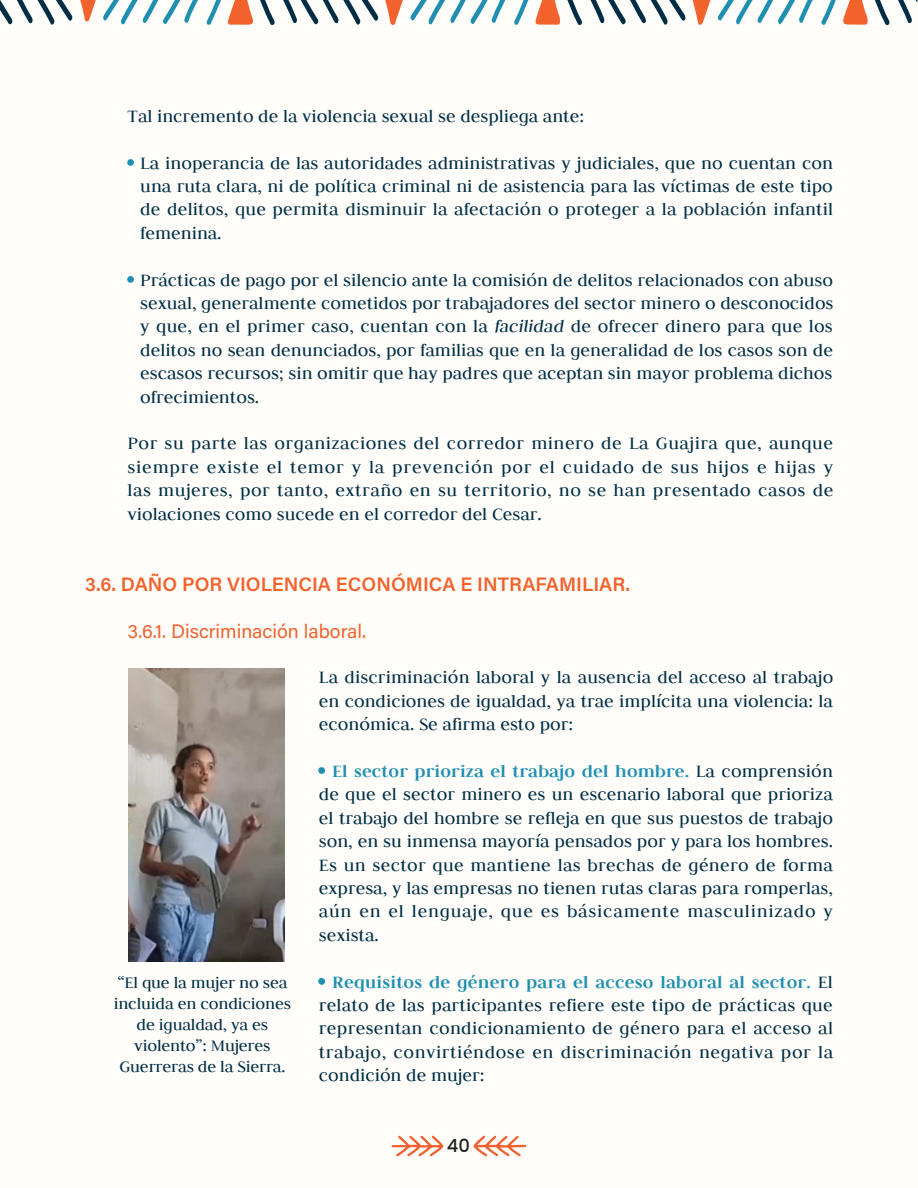
<style>
.page{position:relative;width:918px;height:1188px;background:#fefdf9}
.page>*{position:absolute;margin:0;border:0;box-sizing:border-box;transform-origin:0 0}
.t1{font:19.5px/23.4px "Judson";color:#002d44;text-align:justify}
.Subtitulos{font:19.5px "Acumin Variable Concept";color:#f2622d}
.sub-sub_titulos{font:19.5px "Acumin Pro";color:#f2622d}
.t2{font:18px/21px "Judson";letter-spacing:-.01em;color:#002d44;text-align:center}
.t3{font:500 18px "Poppins";color:#231f20}
.s1{font-style:italic}
.s2{font-weight:700;color:#1f8fb1}
</style>
<div class="page">
<svg style="left:473px;top:1135px;width:53px;height:22px"></svg>
<svg style="left:391px;top:1135px;width:53px;height:22px"></svg>
<svg style="left:0;top:0;width:917px;height:26px"></svg>
<div style="left:127px;top:159px;width:7px;height:7px;background:#1f8fb1;border-radius:50%"></div>
<div style="left:127px;top:276px;width:7px;height:7px;background:#1f8fb1;border-radius:50%"></div>
<img style="left:128px;top:669px;width:157px;height:293px">
<div style="left:318px;top:767px;width:7px;height:7px;background:#1f8fb1;border-radius:50%"></div>
<div style="left:318px;top:978px;width:7px;height:7px;background:#1f8fb1;border-radius:50%"></div>
<p class="t1" style="left:128px;top:104px;width:458px">Tal incremento de la violencia sexual se despliega ante:</p>
<p class="t1" style="left:140px;top:150px;width:694px">La inoperancia de las autoridades administrativas y judiciales, que no cuentan con una ruta clara, ni de política criminal ni de asistencia para las víctimas de este tipo de delitos, que permita disminuir la afectación o proteger a la población infantil femenina.</p>
<p class="t1" style="left:140px;top:267px;width:695px">Prácticas de pago por el silencio ante la comisión de delitos relacionados con abuso sexual, generalmente cometidos por trabajadores del sector minero o desconocidos y que, en el primer caso, cuentan con la <span class="s1">facilidad</span> de ofrecer dinero para que los delitos no sean denunciados, por familias que en la generalidad de los casos son de escasos recursos; sin omitir que hay padres que aceptan sin mayor problema dichos ofrecimientos.</p>
<p class="t1" style="left:128px;top:431px;width:707px">Por su parte las organizaciones del corredor minero de La Guajira que, aunque siempre existe el temor y la prevención por el cuidado de sus hijos e hijas y las mujeres, por tanto, extraño en su territorio, no se han presentado casos de violaciones como sucede en el corredor del Cesar.</p>
<p class="Subtitulos" style="left:85px;top:571px;width:547px">3.6. DAÑO POR VIOLENCIA ECONÓMICA E INTRAFAMILIAR.</p>
<p class="sub-sub_titulos" style="left:128px;top:617px;width:240px">3.6.1. Discriminación laboral.</p>
<p class="t1" style="left:319px;top:665px;width:516px">La discriminación laboral y la ausencia del acceso al trabajo en condiciones de igualdad, ya trae implícita una violencia: la económica. Se afirma esto por:</p>
<p class="t1" style="left:319px;top:759px;width:516px">• <span class="s2">El sector prioriza el trabajo del hombre.</span> La comprensión de que el sector minero es un escenario laboral que prioriza el trabajo del hombre se refleja en que sus puestos de trabajo son, en su inmensa mayoría pensados por y para los hombres.<br>Es un sector que mantiene las brechas de género de forma expresa, y las empresas no tienen rutas claras para romperlas, aún en el lenguaje, que es básicamente masculinizado y sexista.</p>
<p class="t1" style="left:319px;top:969px;width:516px">• <span class="s2">Requisitos de género para el acceso laboral al sector.</span> El relato de las participantes refiere este tipo de prácticas que representan condicionamiento de género para el acceso al trabajo, convirtiéndose en discriminación negativa por la condición de mujer:</p>
<p class="t2" style="left:114px;top:971px;width:179px">“El que la mujer no sea incluida en condiciones de igualdad, ya es violento”: Mujeres<br>Guerreras de la Sierra.</p>
<p class="t3" style="left:447px;top:1135px;width:25px">40</p>
</div>
